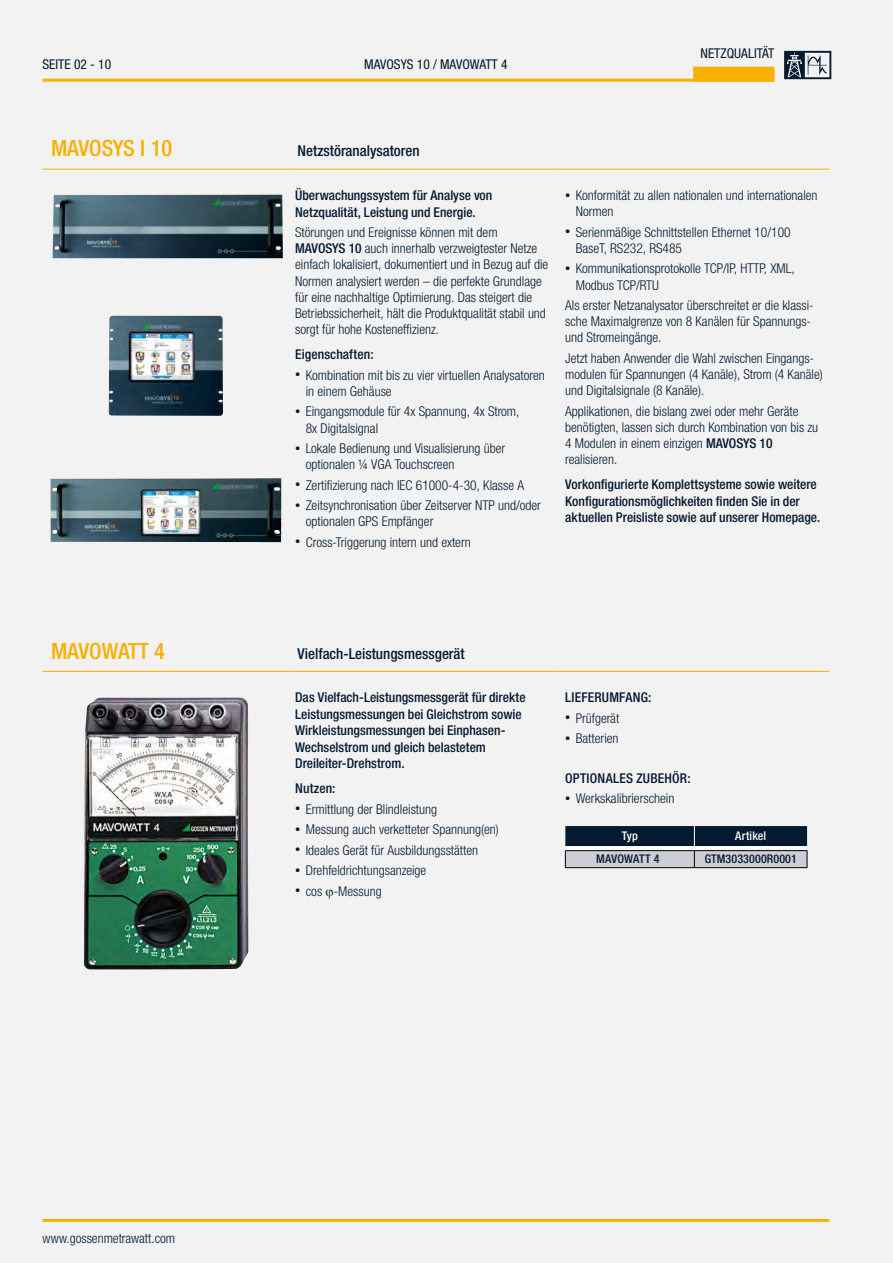
<style>
.page{position:relative;width:893px;height:1263px;background:#f2f2f2}
.page>*{position:absolute;margin:0;border:0;box-sizing:border-box;transform-origin:0 0}
.t1{font:500 condensed 22.5px "Helvetica Neue LTW1 G";color:#f9b000}
.t2{font:500 condensed 15px "Helvetica Neue LTW1 G";color:#05192f}
.t3{font:300 condensed 13.5px/16.2px "Helvetica Neue LTW1 G";color:#05192f}
.t4{font:500 condensed 13.5px/16.5px "Helvetica Neue LTW1 G";color:#05192f}
.t5{font:condensed 13.5px "Helvetica Neue LTW1 G";color:#05192f}
.t6{font:500 condensed 12px "Helvetica Neue LTW1 G";letter-spacing:.01em;color:#05192f}
.t7{font:500 condensed 12px "Helvetica Neue LTW1 G";letter-spacing:.015em;color:#fff}
.s1{font-weight:500}
.s2{font-weight:400;font-size:10.5px}
</style>
<div class="page">
<hr style="left:43px;top:79px;width:731px;height:3px;background:#f9b000">
<div style="left:693px;top:67px;width:81px;height:15px;background:#f9b000"></div>
<svg style="left:784px;top:51px;width:47px;height:28px"></svg>
<hr style="left:43px;top:1219px;width:786px;height:3px;background:#f9b000">
<hr style="left:43px;top:169px;width:246px;height:1px;background:#f9b000">
<hr style="left:289px;top:169px;width:270px;height:1px;background:#f9b000">
<hr style="left:559px;top:169px;width:270px;height:1px;background:#f9b000">
<hr style="left:43px;top:671px;width:246px;height:1px;background:#f9b000">
<hr style="left:289px;top:671px;width:270px;height:1px;background:#f9b000">
<hr style="left:559px;top:671px;width:270px;height:1px;background:#f9b000">
<img style="left:52px;top:194px;width:231px;height:64px">
<img style="left:109px;top:315px;width:114px;height:101px">
<img style="left:50px;top:478px;width:231px;height:64px">
<img style="left:84px;top:697px;width:164px;height:272px">
<svg style="left:565px;top:826px;width:243px;height:42px;background:#6a7381"></svg>
<p class="t5" style="left:43px;top:56px;width:70px">SEITE 02 - 10</p>
<p class="t5" style="left:364px;top:56px;width:145px">MAVOSYS 10 / MAVOWATT 4</p>
<p class="t5" style="left:700px;top:45px;width:76px">NETZQUALITÄT</p>
<h1 class="t1" style="left:51px;top:135px;width:123px">MAVOSYS I 10</h1>
<p class="t2" style="left:298px;top:142px;width:123px">Netzstöranalysatoren</p>
<p class="t4" style="left:295px;top:187px;width:199px">Überwachungssystem für Analyse von<br>Netzqualität, Leistung und Energie.</p>
<p class="t3" style="left:295px;top:224px;width:255px">Störungen und Ereignisse können mit dem <span class="s1">MAVOSYS 10</span> auch innerhalb verzweigtester Netze einfach lokalisiert, dokumentiert und in Bezug auf die Normen analysiert werden – die perfekte Grundlage für eine nachhaltige Optimierung. Das steigert die Betriebssicherheit, hält die Produktqualität stabil und sorgt für hohe Kosteneffizienz.</p>
<p class="t4" style="left:295px;top:346px;width:80px">Eigenschaften:</p>
<p class="t3" style="left:306px;top:367px;width:241px;text-indent:-11px"><span class="s2">•</span> Kombination mit bis zu vier virtuellen Analysatoren in einem Gehäuse</p>
<p class="t3" style="left:306px;top:404px;width:215px;text-indent:-11px"><span class="s2">•</span> Eingangsmodule für 4x Spannung, 4x Strom,<br>8x Digitalsignal</p>
<p class="t3" style="left:306px;top:440px;width:201px;text-indent:-11px"><span class="s2">•</span> Lokale Bedienung und Visualisierung über optionalen ¼ VGA Touchscreen</p>
<p class="t3" style="left:295px;top:477px;width:230px"><span class="s2">•</span> Zertifizierung nach IEC 61000-4-30, Klasse A</p>
<p class="t3" style="left:306px;top:497px;width:237px;text-indent:-11px"><span class="s2">•</span> Zeitsynchronisation über Zeitserver NTP und/oder optionalen GPS Empfänger</p>
<p class="t3" style="left:295px;top:534px;width:177px"><span class="s2">•</span> Cross-Triggerung intern und extern</p>
<p class="t3" style="left:576px;top:187px;width:243px;text-indent:-11px"><span class="s2">•</span> Konformität zu allen nationalen und internationalen<br>Normen</p>
<p class="t3" style="left:576px;top:224px;width:216px;text-indent:-11px"><span class="s2">•</span> Serienmäßige Schnittstellen Ethernet 10/100<br>BaseT, RS232, RS485</p>
<p class="t3" style="left:576px;top:261px;width:220px;text-indent:-11px"><span class="s2">•</span> Kommunikationsprotokolle TCP/IP, HTTP, XML,<br>Modbus TCP/RTU</p>
<p class="t3" style="left:565px;top:297px;width:250px">Als erster Netzanalysator überschreitet er die klassi&shy;sche Maximalgrenze von 8 Kanälen für Spannungs&shy;und Stromeingänge.</p>
<p class="t3" style="left:565px;top:350px;width:259px">Jetzt haben Anwender die Wahl zwischen Eingangs&shy;modulen für Spannungen (4 Kanäle), Strom (4 Kanäle) und Digitalsignale (8 Kanäle).</p>
<p class="t3" style="left:565px;top:403px;width:255px">Applikationen, die bislang zwei oder mehr Geräte benötigten, lassen sich durch Kombination von bis zu 4 Modulen in einem einzigen <span class="s1">MAVOSYS 10 </span>realisieren.</p>
<p class="t4" style="left:565px;top:476px;width:257px">Vorkonfigurierte Komplettsysteme sowie weitere<br>Konfigurationsmöglichkeiten finden Sie in der aktuellen Preisliste sowie auf unserer Homepage.</p>
<h1 class="t1" style="left:51px;top:637px;width:116px">MAVOWATT 4</h1>
<p class="t2" style="left:298px;top:644px;width:168px">Vielfach-Leistungsmessgerät</p>
<p class="t4" style="left:295px;top:689px;width:232px">Das Vielfach-Leistungsmessgerät für direkte Leistungsmessungen bei Gleichstrom sowie Wirkleistungsmessungen bei Einphasen-Wechselstrom und gleich belastetem Dreileiter-Drehstrom.</p>
<p class="t4" style="left:295px;top:780px;width:42px">Nutzen:</p>
<p class="t3" style="left:295px;top:801px;width:143px"><span class="s2">•</span> Ermittlung der Blindleistung</p>
<p class="t3" style="left:295px;top:821px;width:205px"><span class="s2">•</span> Messung auch verketteter Spannung(en)</p>
<p class="t3" style="left:295px;top:842px;width:185px"><span class="s2">•</span> Ideales Gerät für Ausbildungsstätten</p>
<p class="t3" style="left:295px;top:862px;width:133px"><span class="s2">•</span> Drehfeldrichtungsanzeige</p>
<p class="t3" style="left:295px;top:883px;width:88px"><span class="s2">•</span> cos -Messung</p>
<p class="t4" style="left:565px;top:689px;width:88px">LIEFERUMFANG:</p>
<p class="t3" style="left:565px;top:710px;width:56px"><span class="s2">•</span> Prüfgerät</p>
<p class="t3" style="left:565px;top:730px;width:55px"><span class="s2">•</span> Batterien</p>
<p class="t4" style="left:565px;top:769px;width:127px">OPTIONALES ZUBEHÖR:</p>
<p class="t3" style="left:565px;top:790px;width:111px"><span class="s2">•</span> Werkskalibrierschein</p>
<p class="t7" style="left:622px;top:829px;width:18px">Typ</p>
<p class="t7" style="left:735px;top:829px;width:33px">Artikel</p>
<p class="t6" style="left:596px;top:852px;width:65px">MAVOWATT 4</p>
<p class="t6" style="left:705px;top:852px;width:94px">GTM3033000R0001</p>
<p class="t3" style="left:43px;top:1230px;width:134px">www.gossenmetrawatt.com</p>
</div>
